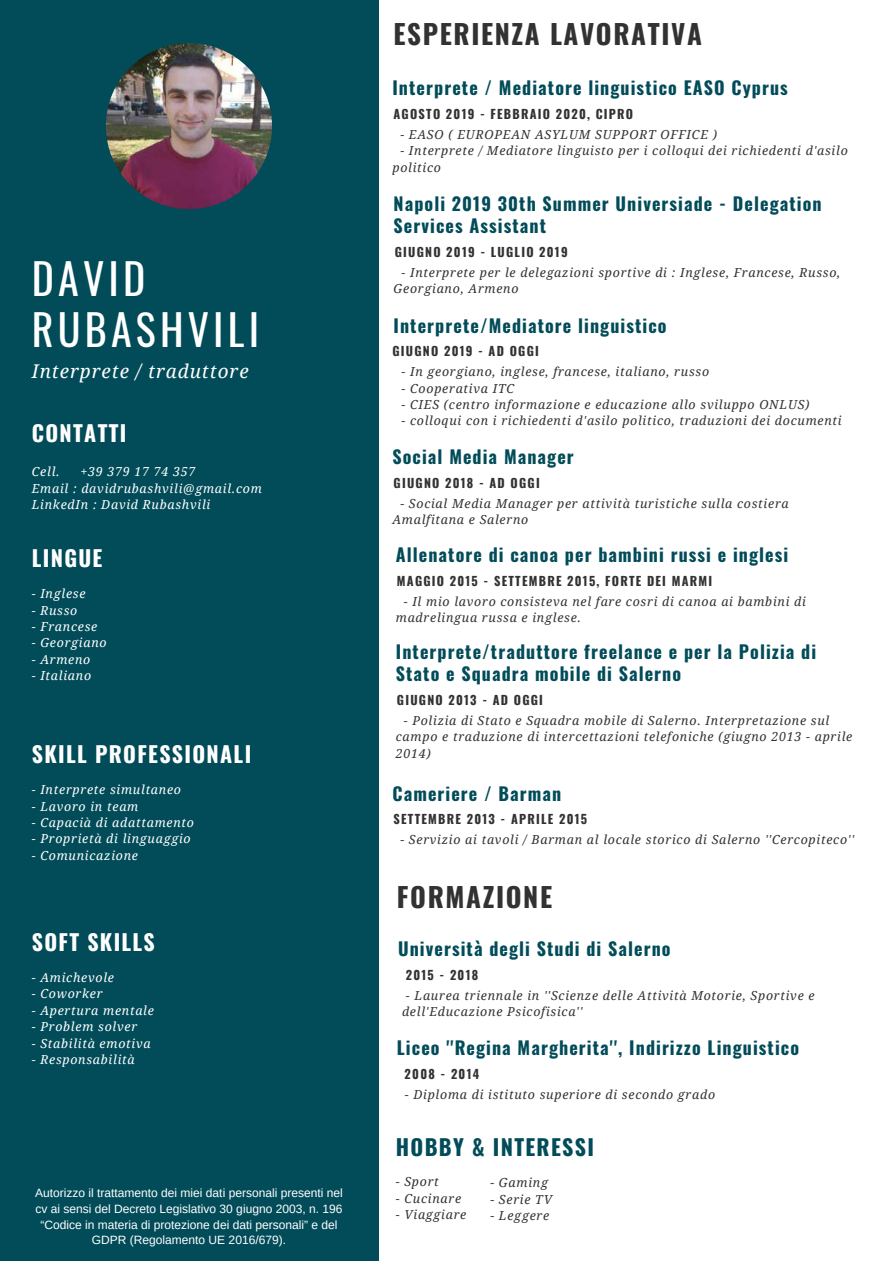
<style>
.page{position:relative;width:894px;height:1264px;background:#fff}
.page>*{position:absolute;margin:0;border:0;box-sizing:border-box;transform-origin:0 0}
.t1{font:42px/50.2px "Oswald";letter-spacing:.1em;color:#fff}
.t2{font:700 27px "Oswald";letter-spacing:.06em;color:#323232}
.t3{font:700 21.9px "Oswald";letter-spacing:.06em;color:#fff}
.t4{font:700 21.9px "Oswald";letter-spacing:.06em;color:#024c59}
.t5{font:italic 18.9px "Droid Serif";letter-spacing:.05em;color:#fff}
.t6{font:700 18px/21.9px "Oswald";letter-spacing:.06em;color:#024c59}
.t7{font:italic 12.45px/16.5px "Droid Serif";letter-spacing:.06em;color:#323232}
.t8{font:italic 12.45px/16.5px "Droid Serif";letter-spacing:.06em;color:#fff}
.t9{font:700 12.45px "Oswald";letter-spacing:.1em;color:#323232}
.t10{font:12px/15.8px "Arimo";color:#fff;text-align:center}
</style>
<div class="page">
<div style="left:0;top:0;width:378px;height:1260px;background:#024c59"></div>
<img style="left:106px;top:43px;width:166px;height:166px;border-radius:50%">
<h1 class="t1" style="left:32px;top:252px;width:229px">DAVID<br>RUBASHVILI</h1>
<h3 class="t5" style="left:32px;top:360px;width:218px">Interprete / traduttore</h3>
<h3 class="t3" style="left:32px;top:415px;width:96px">CONTATTI</h3>
<p class="t8" style="left:32px;top:463px;width:29px">Cell.</p>
<p class="t8" style="left:32px;top:463px;width:231px;text-indent:49px">+39 379 17 74 357<br>Email : davidrubashvili@gmail.com<br>LinkedIn : David Rubashvili</p>
<h3 class="t3" style="left:32px;top:541px;width:72px">LINGUE</h3>
<p class="t8" style="left:32px;top:585px;width:55px">- Inglese</p>
<p class="t8" style="left:32px;top:602px;width:47px">- Russo</p>
<p class="t8" style="left:32px;top:618px;width:67px">- Francese</p>
<p class="t8" style="left:32px;top:635px;width:76px">- Georgiano</p>
<p class="t8" style="left:32px;top:651px;width:60px">- Armeno</p>
<p class="t8" style="left:32px;top:667px;width:61px">- Italiano</p>
<h3 class="t3" style="left:32px;top:737px;width:221px">SKILL PROFESSIONALI</h3>
<p class="t8" style="left:32px;top:781px;width:151px">- Interprete simultaneo</p>
<p class="t8" style="left:32px;top:798px;width:108px">- Lavoro in team</p>
<p class="t8" style="left:32px;top:814px;width:164px">- Capacià di adattamento</p>
<p class="t8" style="left:32px;top:830px;width:160px">- Proprietà di linguaggio</p>
<p class="t8" style="left:32px;top:847px;width:108px">- Comunicazione</p>
<h3 class="t3" style="left:32px;top:924px;width:125px">SOFT SKILLS</h3>
<p class="t8" style="left:32px;top:969px;width:84px">- Amichevole</p>
<p class="t8" style="left:32px;top:985px;width:72px">- Coworker</p>
<p class="t8" style="left:32px;top:1002px;width:124px">- Apertura mentale</p>
<p class="t8" style="left:32px;top:1018px;width:107px">- Problem solver</p>
<p class="t8" style="left:32px;top:1035px;width:120px">- Stabilità emotiva</p>
<p class="t8" style="left:32px;top:1051px;width:104px">- Responsabilità</p>
<p class="t10" style="left:35px;top:1184px;width:309px">Autorizzo il trattamento dei miei dati personali presenti nel cv ai sensi del Decreto Legislativo 30 giugno 2003, n. 196 “Codice in materia di protezione dei dati personali” e del GDPR (Regolamento UE 2016/679).</p>
<h2 class="t2" style="left:393px;top:13px;width:310px">ESPERIENZA LAVORATIVA</h2>
<h3 class="t6" style="left:392px;top:76px;width:397px">Interprete / Mediatore linguistico EASO Cyprus</h3>
<p class="t9" style="left:393px;top:104px;width:241px">AGOSTO 2019 - FEBBRAIO 2020, CIPRO</p>
<p class="t7" style="left:400px;top:126px;width:318px">- EASO ( EUROPEAN ASYLUM SUPPORT OFFICE )</p>
<p class="t7" style="left:392px;top:143px;width:456px;text-indent:8px">- Interprete / Mediatore linguisto per i colloqui dei richiedenti d'asilo politico</p>
<h3 class="t6" style="left:393px;top:192px;width:429px">Napoli 2019 30th Summer Universiade - Delegation<br>Services Assistant</h3>
<p class="t9" style="left:394px;top:242px;width:174px">GIUGNO 2019 - LUGLIO 2019</p>
<p class="t7" style="left:393px;top:264px;width:448px;text-indent:8px">- Interprete per le delegazioni sportive di : Inglese, Francese, Russo,<br>Georgiano, Armeno</p>
<h3 class="t6" style="left:393px;top:313px;width:274px">Interprete/Mediatore linguistico</h3>
<p class="t9" style="left:392px;top:341px;width:148px">GIUGNO 2019 - AD OGGI</p>
<p class="t7" style="left:401px;top:363px;width:309px">- In georgiano, inglese, francese, italiano, russo</p>
<p class="t7" style="left:401px;top:380px;width:114px">- Cooperativa ITC</p>
<p class="t7" style="left:401px;top:396px;width:409px">- CIES (centro informazione e educazione allo sviluppo ONLUS)</p>
<p class="t7" style="left:401px;top:413px;width:441px">- colloqui con i richiedenti d'asilo politico, traduzioni dei documenti</p>
<h3 class="t6" style="left:392px;top:445px;width:183px">Social Media Manager</h3>
<p class="t9" style="left:393px;top:473px;width:148px">GIUGNO 2018 - AD OGGI</p>
<p class="t7" style="left:392px;top:495px;width:397px;text-indent:8px">- Social Media Manager per attività turistiche sulla costiera<br>Amalfitana e Salerno</p>
<h3 class="t6" style="left:396px;top:543px;width:394px">Allenatore di canoa per bambini russi e inglesi</h3>
<p class="t9" style="left:397px;top:571px;width:317px">MAGGIO 2015 - SETTEMBRE 2015, FORTE DEI MARMI</p>
<p class="t7" style="left:396px;top:593px;width:411px;text-indent:8px">- Il mio lavoro consisteva nel fare cosri di canoa ai bambini di madrelingua russa e inglese.</p>
<h3 class="t6" style="left:396px;top:640px;width:422px">Interprete/traduttore freelance e per la Polizia di<br>Stato e Squadra mobile di Salerno</h3>
<p class="t9" style="left:397px;top:690px;width:147px">GIUGNO 2013 - AD OGGI</p>
<p class="t7" style="left:396px;top:712px;width:458px;text-indent:8px">- Polizia di Stato e Squadra mobile di Salerno. Interpretazione sul campo e traduzione di intercettazioni telefoniche (giugno 2013 - aprile<br>2014)</p>
<h3 class="t6" style="left:392px;top:781px;width:170px">Cameriere / Barman</h3>
<p class="t9" style="left:393px;top:809px;width:195px">SETTEMBRE 2013 - APRILE 2015</p>
<p class="t7" style="left:400px;top:831px;width:455px">- Servizio ai tavoli / Barman al locale storico di Salerno ''Cercopiteco''</p>
<h2 class="t2" style="left:397px;top:876px;width:157px">FORMAZIONE</h2>
<h3 class="t6" style="left:398px;top:937px;width:274px">Università degli Studi di Salerno</h3>
<p class="t9" style="left:405px;top:964px;width:74px">2015 - 2018</p>
<p class="t7" style="left:402px;top:987px;width:414px;text-indent:4px">- Laurea triennale in ''Scienze delle Attività Motorie, Sportive e dell'Educazione Psicofisica''</p>
<h3 class="t6" style="left:397px;top:1036px;width:403px">Liceo ''Regina Margherita'', Indirizzo Linguistico</h3>
<p class="t9" style="left:404px;top:1063px;width:76px">2008 - 2014</p>
<p class="t7" style="left:405px;top:1085px;width:312px">- Diploma di istituto superiore di secondo grado</p>
<h3 class="t4" style="left:395px;top:1129px;width:199px">HOBBY &amp; INTERESSI</h3>
<p class="t7" style="left:395px;top:1173px;width:44px">- Sport</p>
<p class="t7" style="left:395px;top:1190px;width:67px">- Cucinare</p>
<p class="t7" style="left:395px;top:1206px;width:72px">- Viaggiare</p>
<p class="t7" style="left:490px;top:1174px;width:59px">- Gaming</p>
<p class="t7" style="left:490px;top:1191px;width:63px">- Serie TV</p>
<p class="t7" style="left:490px;top:1207px;width:60px">- Leggere</p>
</div>
